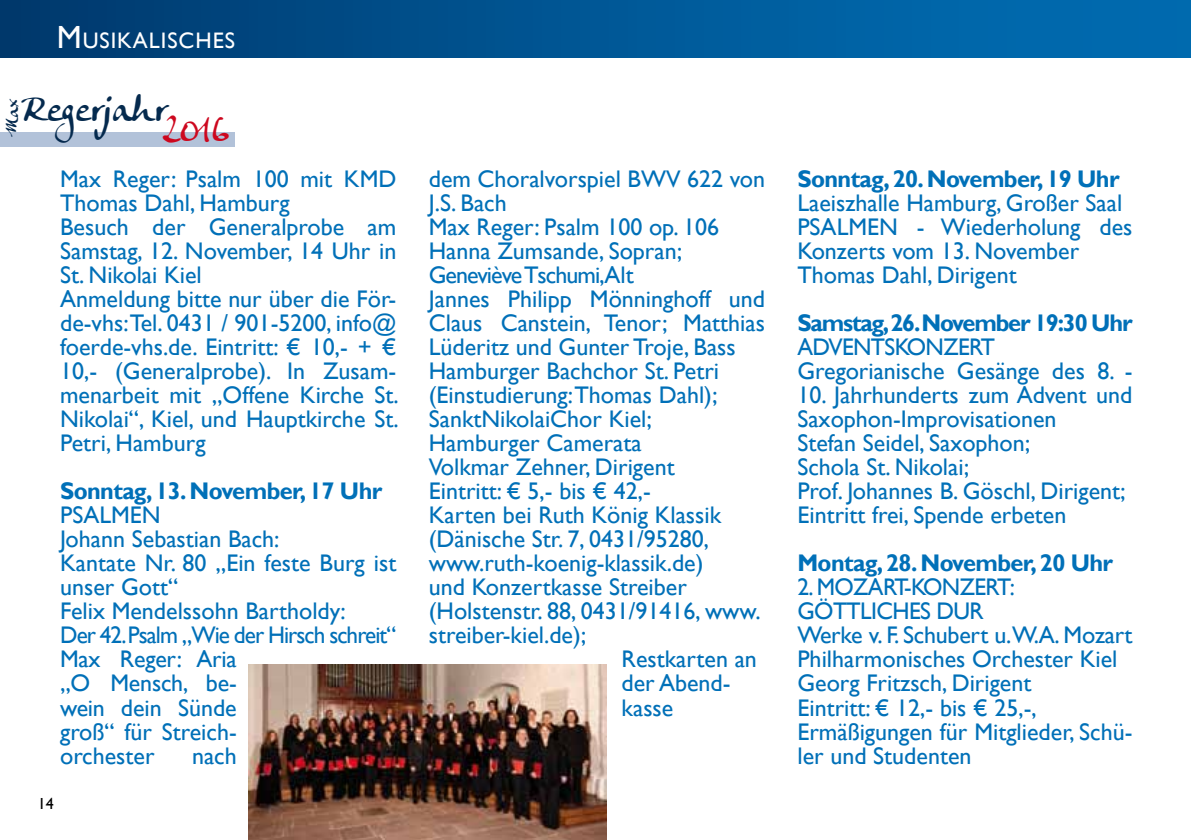
<style>
.page{position:relative;width:1191px;height:840px;background:#fff}
.page>*{position:absolute;margin:0;border:0;box-sizing:border-box;transform-origin:0 0}
.t1{font:36.6px "Anke Calligraphic FG";letter-spacing:.05em;color:#052a4e;scale:.94 1}
.t2{font:34.8px "Anke Calligraphic FG";color:#cd071e}
.t3{font:24px/24px "Gill Sans";color:#0070b8}
.t4{font:700 24px "Gill Sans";letter-spacing:-.025em;color:#0070b8}
.t5{font:700 24px "Gill Sans";letter-spacing:-.05em;color:#0070b8}
.t6{font:24px "Gill Sans";letter-spacing:-.04em;color:#0070b8}
.t7{font:22.4px "Gill Sans";letter-spacing:.045em;color:#fff}
.t8{font:16.8px "Anke Calligraphic FG";color:#052a4e;scale:1.07 1}
.t9{font:16px "Gill Sans";color:#000}
.s1{font-size:32px}
</style>
<div class="page">
<div style="left:0;top:0;width:1191px;height:57px;background:linear-gradient(to right,#003a6f,#0070b7)"></div>
<div style="left:0;top:132px;width:234px;height:14px;background:#b2c2d9"></div>
<img style="left:248px;top:664px;width:358px;height:175px">
<p class="t7" style="left:57px;top:28px;width:178px"><span class="s1">M</span>USIKALISCHES</p>
<p class="t8" style="left:3px;top:136px;width:36px;rotate:-90deg">Max</p>
<h1 class="t1" style="left:21px;top:87px;width:156px">Regerjahr</h1>
<h2 class="t2" style="left:162px;top:109px;width:70px">2016</h2>
<p class="t3" style="left:60px;top:167px;width:340px">Max Reger: Psalm 100 mit KMD<br>Thomas Dahl, Hamburg<br>Besuch der Generalprobe am<br>Samstag, 12. November, 14 Uhr in<br>St. Nikolai Kiel<br>Anmeldung bitte nur über die För&shy;de-vhs:Tel. 0431 / 901-5200, info@ foerde-vhs.de. Eintritt: € 10,- + €<br>10,- (Generalprobe). In Zusam&shy;menarbeit mit „Offene Kirche St.<br>Nikolai“, Kiel, und Hauptkirche St.<br>Petri, Hamburg</p>
<p class="t4" style="left:60px;top:476px;width:324px">Sonntag, 13. November, 17 Uhr</p>
<p class="t3" style="left:60px;top:503px;width:338px">PSALMEN<br>Johann Sebastian Bach:<br>Kantate Nr. 80 „Ein feste Burg ist unser Gott“<br>Felix Mendelssohn Bartholdy:<br>Der 42. Psalm „Wie der Hirsch schreit“<br>Max Reger: Aria<br>„O Mensch, be-<br>wein dein Sünde<br>groß“ für Streich-<br>orchester</p>
<p class="t3" style="left:192px;top:743px;width:46px">nach</p>
<p class="t9" style="left:38px;top:793px;width:17px">14</p>
<p class="t3" style="left:429px;top:167px;width:338px">dem Choralvorspiel BWV 622 von</p>
<p class="t3" style="left:429px;top:191px;width:80px">J.S. Bach</p>
<p class="t3" style="left:429px;top:215px;width:292px">Max Reger: Psalm 100 op. 106</p>
<p class="t3" style="left:429px;top:239px;width:255px">Hanna Zumsande, Sopran;</p>
<p class="t6" style="left:429px;top:261px;width:207px">Geneviève Tschumi,Alt</p>
<p class="t3" style="left:429px;top:287px;width:338px">Jannes Philipp Mönninghoff und</p>
<p class="t3" style="left:429px;top:311px;width:338px">Claus Canstein, Tenor; Matthias</p>
<p class="t3" style="left:429px;top:335px;width:308px">Lüderitz und Gunter Troje, Bass</p>
<p class="t3" style="left:429px;top:359px;width:292px">Hamburger Bachchor St. Petri</p>
<p class="t3" style="left:429px;top:383px;width:290px">(Einstudierung:Thomas Dahl);</p>
<p class="t3" style="left:429px;top:407px;width:225px">SanktNikolaiChor Kiel;</p>
<p class="t3" style="left:429px;top:431px;width:214px">Hamburger Camerata</p>
<p class="t3" style="left:429px;top:455px;width:247px">Volkmar Zehner, Dirigent</p>
<p class="t3" style="left:429px;top:479px;width:224px">Eintritt: € 5,- bis € 42,-</p>
<p class="t3" style="left:429px;top:503px;width:294px">Karten bei Ruth König Klassik</p>
<p class="t3" style="left:429px;top:527px;width:282px">(Dänische Str. 7, 0431/95280,</p>
<p class="t3" style="left:429px;top:551px;width:276px">www.ruth-koenig-klassik.de)</p>
<p class="t3" style="left:429px;top:575px;width:260px">und Konzertkasse Streiber</p>
<p class="t3" style="left:429px;top:599px;width:333px">(Holstenstr. 88, 0431/91416, www.</p>
<p class="t3" style="left:429px;top:623px;width:159px">streiber-kiel.de);</p>
<p class="t3" style="left:621px;top:647px;width:137px">Restkarten an</p>
<p class="t3" style="left:621px;top:671px;width:110px">der Abend-</p>
<p class="t3" style="left:621px;top:695px;width:53px">kasse</p>
<p class="t4" style="left:797px;top:164px;width:324px">Sonntag, 20. November, 19 Uhr</p>
<p class="t3" style="left:797px;top:191px;width:337px">Laeiszhalle Hamburg, Großer Saal<br>PSALMEN - Wiederholung des<br>Konzerts vom 13. November<br>Thomas Dahl, Dirigent</p>
<p class="t5" style="left:797px;top:308px;width:337px">Samstag,26.November 19:30 Uhr</p>
<p class="t3" style="left:797px;top:335px;width:336px">ADVENTSKONZERT<br>Gregorianische Gesänge des 8. -</p>
<p class="t3" style="left:797px;top:383px;width:337px">10. Jahrhunderts zum Advent und<br>Saxophon-Improvisationen<br>Stefan Seidel, Saxophon;<br>Schola St. Nikolai;<br>Prof. Johannes B. Göschl, Dirigent;<br>Eintritt frei, Spende erbeten</p>
<p class="t4" style="left:797px;top:548px;width:317px">Montag, 28. November, 20 Uhr</p>
<p class="t3" style="left:797px;top:575px;width:337px">2. MOZART-KONZERT:<br>GÖTTLICHES DUR<br>Werke v. F. Schubert u.W.A. Mozart<br>Philharmonisches Orchester Kiel<br>Georg Fritzsch, Dirigent<br>Eintritt: € 12,- bis € 25,-,<br>Ermäßigungen für Mitglieder, Schü&shy;ler und Studenten</p>
</div>
